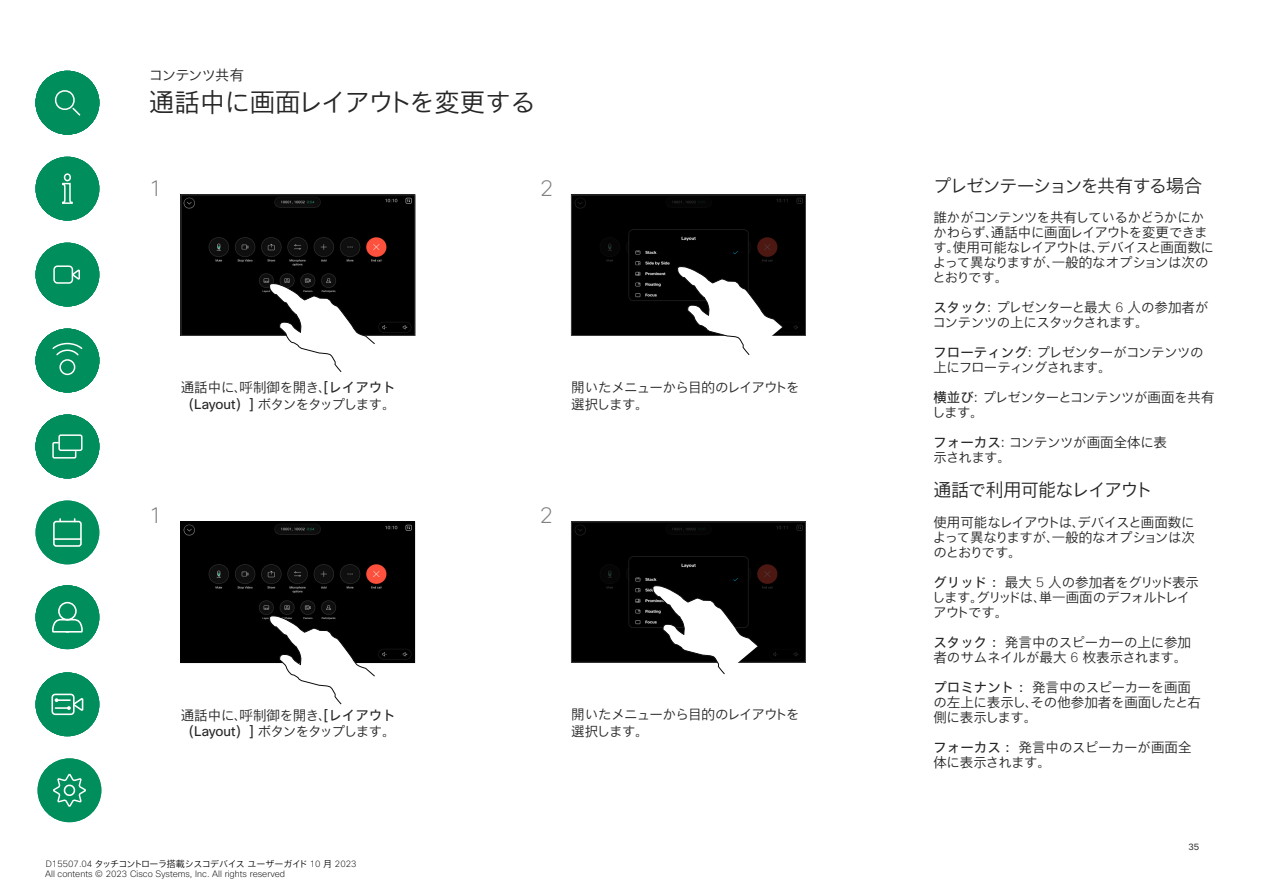
<style>
.page{position:relative;width:1263px;height:893px;background:#fff}
.page>*{position:absolute;margin:0;border:0;box-sizing:border-box;transform-origin:0 0}
.Subhead1{font:25.5px "Cisco Sans JPN Light";letter-spacing:-.025em;color:#262626}
.t1{font:200 22.2px "Cisco Sans";color:#808080}
.Right_Column_About_heading{font:18px "Cisco Sans JPN Light";letter-spacing:-.075em;color:#262626}
.Right_Column_About_heading-2{font:18px "Cisco Sans JPN Light";letter-spacing:-.045em;color:#262626}
.Small_chapter_running_header{font:14.25px "Cisco Sans JPN Light";letter-spacing:-.055em;color:#262626}
.Body{font:13.5px/15px "Cisco Sans JPN Light";letter-spacing:-.035em;color:#262626}
.CartoonAnnotation{font:13.5px/16.2px "Cisco Sans JPN Light";letter-spacing:-.05em;color:#262626}
.Body-2{font:13.5px/15px "Cisco Sans JPN Light";letter-spacing:-.065em;color:#262626}
.Body-3{font:13.5px/15px "Cisco Sans JPN Light";letter-spacing:-.005em;color:#262626}
.Body-4{font:13.5px/15px "Cisco Sans JPN Light";letter-spacing:-.015em;color:#262626}
.t2{font:200 9px "Cisco Sans";color:#090a0b}
.t3{font:9px "Cisco Sans JPN Light";letter-spacing:-.04em;color:#090a0b}
.t4{font:9px "Cisco Sans";color:#333}
.s1{font-family:"Cisco Sans JPN"}
.s2{font-family:"Cisco Sans"}
.s3{font-family:"Cisco Sans";font-weight:200}
</style>
<div class="page">
<div style="left:36px;top:71px;width:63px;height:64px;background:#008f5c;border-radius:50%"></div>
<svg style="left:54px;top:90px;width:27px;height:26px"></svg>
<div style="left:36px;top:157px;width:63px;height:64px;background:#008f5c;border-radius:50%"></div>
<svg style="left:62px;top:173px;width:11px;height:31px"></svg>
<div style="left:36px;top:243px;width:63px;height:63px;background:#008f5c;border-radius:50%"></div>
<div style="left:53px;top:265px;width:20px;height:19px;border:2px solid #fff;border-radius:3px"></div>
<svg style="left:72px;top:270px;width:8px;height:11px"></svg>
<div style="left:36px;top:329px;width:63px;height:63px;background:#008f5c;border-radius:50%"></div>
<div style="left:59px;top:359px;width:16px;height:16px;border:2px solid #fff;border-radius:50%"></div>
<svg style="left:52px;top:342px;width:31px;height:18px"></svg>
<div style="left:36px;top:415px;width:63px;height:63px;background:#008f5c;border-radius:50%"></div>
<svg style="left:52px;top:441px;width:27px;height:18px"></svg>
<div style="left:58px;top:434px;width:25px;height:17px;border:2px solid #fff;border-radius:2px"></div>
<div style="left:36px;top:672px;width:63px;height:64px;background:#008f5c;border-radius:50%"></div>
<div style="left:51px;top:694px;width:24px;height:21px;border:2px solid #fff;border-radius:3px"></div>
<svg style="left:55px;top:698px;width:29px;height:14px"></svg>
<div style="left:38px;top:758px;width:63px;height:64px;background:#008f5c;border-radius:50%"></div>
<svg style="left:53px;top:773px;width:33px;height:34px"></svg>
<div style="left:36px;top:585px;width:63px;height:64px;background:#008f5c;border-radius:50%"></div>
<div style="left:58px;top:602px;width:19px;height:18px;border:2px solid #fff;border-radius:50%"></div>
<svg style="left:52px;top:617px;width:31px;height:16px"></svg>
<div style="left:36px;top:501px;width:63px;height:63px;background:#008f5c;border-radius:50%"></div>
<div style="left:53px;top:521px;width:29px;height:26px;border:2px solid #fff;border-radius:2px"></div>
<hr style="left:54px;top:538px;width:27px;height:2px;background:#fff">
<div style="left:573px;top:524px;width:231px;height:136px;background:#000"></div>
<div style="left:571px;top:522px;width:235px;height:140px;border:1px solid #3d3d3d"></div>
<div style="left:573px;top:197px;width:231px;height:137px;background:#000"></div>
<div style="left:571px;top:195px;width:235px;height:141px;border:1px solid #3d3d3d"></div>
<img style="left:183px;top:197px;width:230px;height:137px">
<div style="left:181px;top:195px;width:234px;height:141px;border:1px solid #3d3d3d"></div>
<svg style="left:269px;top:282px;width:107px;height:90px"></svg>
<svg style="left:677px;top:265px;width:107px;height:90px"></svg>
<img style="left:180px;top:522px;width:234px;height:140px">
<svg style="left:269px;top:614px;width:107px;height:91px"></svg>
<svg style="left:652px;top:584px;width:107px;height:91px"></svg>
<h2 class="Small_chapter_running_header" style="left:149px;top:66px;width:97px">コンテンツ共有</h2>
<h1 class="Subhead1" style="left:149px;top:86px;width:388px">通話中に画面レイアウトを変更する</h1>
<h2 class="t1" style="left:149px;top:174px;width:15px">1</h2>
<h2 class="t1" style="left:540px;top:174px;width:15px">2</h2>
<p class="CartoonAnnotation" style="left:181px;top:381px;width:216px">通話中に、呼制御を開き、<span class="s1">[レイアウト（</span><span class="s2">Layout</span><span class="s1">）]</span> ボタンをタップします。</p>
<p class="CartoonAnnotation" style="left:571px;top:380px;width:230px">開いたメニューから目的のレイアウトを選択します。</p>
<p class="t1" style="left:149px;top:501px;width:15px">1</p>
<p class="t1" style="left:540px;top:501px;width:15px">2</p>
<p class="CartoonAnnotation" style="left:181px;top:708px;width:216px">通話中に、呼制御を開き、<span class="s1">[レイアウト（</span><span class="s2">Layout</span><span class="s1">）]</span> ボタンをタップします。</p>
<p class="CartoonAnnotation" style="left:571px;top:708px;width:230px">開いたメニューから目的のレイアウトを選択します。</p>
<p class="t3" style="left:46px;top:858px;width:312px"><span class="s3">D15507.04</span> タッチコントローラ搭載シスコデバイス ユーザーガイド <span class="s3">10</span> 月 <span class="s3">2023</span></p>
<p class="t2" style="left:45px;top:868px;width:241px">All contents © 2023 Cisco Systems, Inc. All rights reserved</p>
<h2 class="Right_Column_About_heading" style="left:933px;top:174px;width:270px">プレゼンテーションを共有する場合</h2>
<p class="Body" style="left:932px;top:211px;width:283px">誰かがコンテンツを共有しているかどうかにかかわらず、通話中に画面レイアウトを変更できます。使用可能なレイアウトは、デバイスと画面数によって異なりますが、一般的なオプションは次のとおりです。</p>
<p class="Body" style="left:932px;top:301px;width:277px"><span class="s1">スタック</span>： プレゼンターと最大 <span class="s3">6</span> 人の参加者がコンテンツの上にスタックされます。</p>
<p class="Body" style="left:933px;top:346px;width:272px"><span class="s1">フローティング</span>： プレゼンターがコンテンツの上にフローティングされます。</p>
<p class="Body" style="left:932px;top:391px;width:284px"><span class="s1">横並び</span>： プレゼンターとコンテンツが画面を共有します。</p>
<p class="Body" style="left:933px;top:436px;width:235px"><span class="s1">フォーカス</span>： コンテンツが画面全体に表示されます。</p>
<h2 class="Right_Column_About_heading-2" style="left:933px;top:478px;width:221px">通話で利用可能なレイアウト</h2>
<p class="Body" style="left:933px;top:516px;width:264px;text-align:justify">使用可能なレイアウトは、デバイスと画面数によって異なりますが、一般的なオプションは次のとおりです。</p>
<p class="Body-2" style="left:932px;top:576px;width:269px"><span class="s1">グリッド：</span> 最大 <span class="s3">5</span> 人の参加者をグリッド表示します。グリッドは、単一画面のデフォルトレイアウトです。</p>
<p class="Body-3" style="left:933px;top:636px;width:259px"><span class="s1">スタック：</span> 発言中のスピーカーの上に参加者のサムネイルが最大 <span class="s3">6</span> 枚表示されます。</p>
<p class="Body" style="left:933px;top:681px;width:269px"><span class="s1">プロミナント：</span> 発言中のスピーカーを画面の左上に表示し、その他参加者を画面したと右側に表示します。</p>
<p class="Body-4" style="left:933px;top:741px;width:260px"><span class="s1">フォーカス：</span> 発言中のスピーカーが画面全体に表示されます。</p>
<p class="t4" style="left:1188px;top:841px;width:12px">35</p>
</div>
